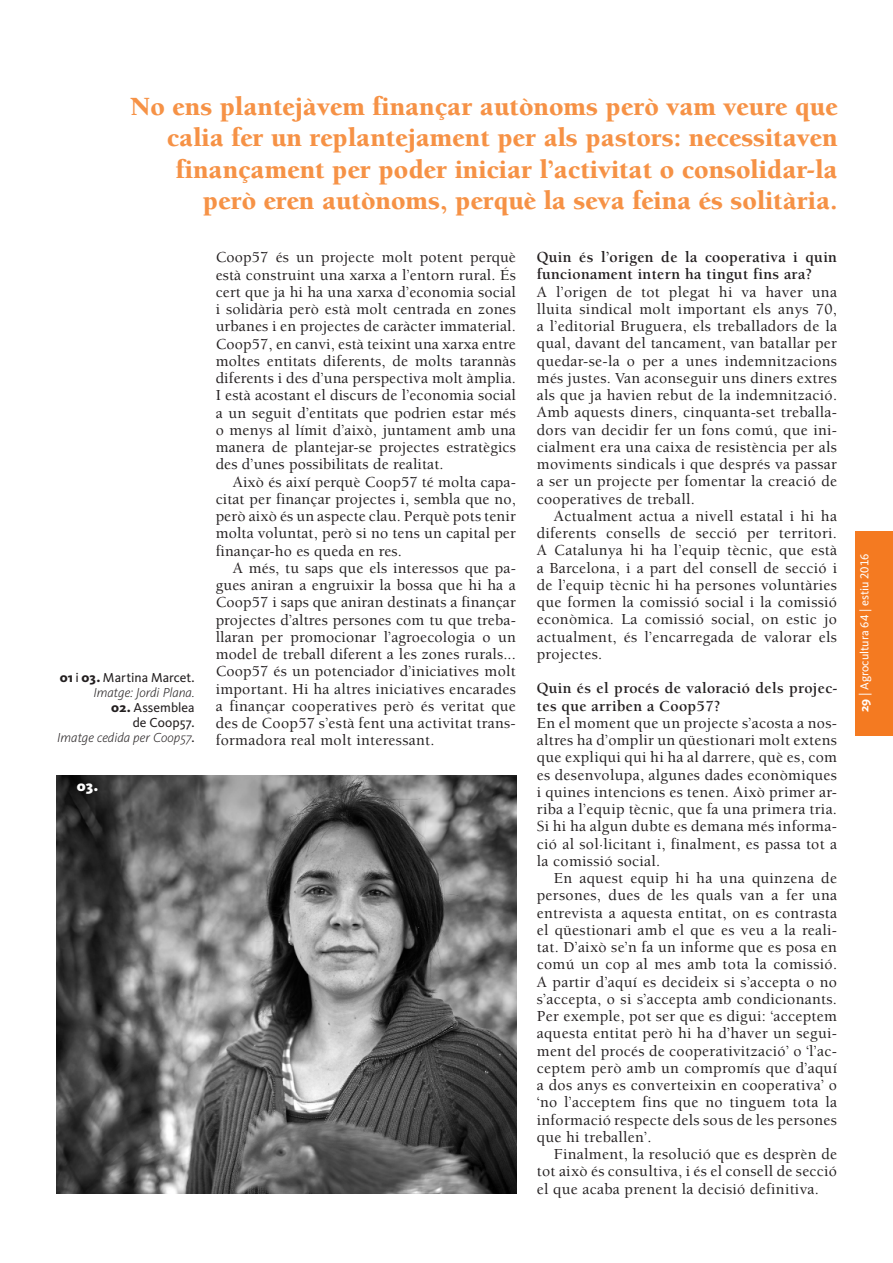
<style>
.page{position:relative;width:893px;height:1263px;background:#fff}
.page>*{position:absolute;margin:0;border:0;box-sizing:border-box;transform-origin:0 0}
.destacat_bn{font:900 27px/31.5px "Berkeley";color:#f69246;text-align:right}
.Text_base{font:500 15.75px/17.2px "Berkeley";letter-spacing:.02em;color:#231f20;text-align:justify}
.Text_base-2{font:700 15.75px/17.2px "Berkeley";letter-spacing:.02em;color:#231f20}
.t1{font:900 15px "Kievit OT";color:#fff}
.t2{font:italic 300 13.5px/15px "Kievit OT";color:#231f20;text-align:right}
.t3{font:13.5px/15px "Kievit OT";letter-spacing:.005em;color:#231f20;text-align:right}
.t4{font:12px "Kievit OT";color:#fff}
.s1{font-weight:800;font-style:normal}
.s2{font-weight:400;font-style:normal}
.s3{font-weight:800}
.s4{font-weight:700;font-size:12.75px}
.s5{font-size:12.75px}
</style>
<div class="page">
<div style="left:855px;top:531px;width:38px;height:205px;background:#f47a21"></div>
<img style="left:57px;top:775px;width:459px;height:419px">
<p class="destacat_bn" style="left:131px;top:91px;width:709px">No ens plantejàvem finançar autònoms però vam veure que calia fer un replantejament per als pastors: necessitaven finançament per poder iniciar l’activitat o consolidar-la però eren autònoms, perquè la seva feina és solitària.</p>
<p class="t2" style="left:60px;top:670px;width:136px"><span class="s1">01</span> <span class="s2">i</span> <span class="s1">03.</span> <span class="s2">Martina Marcet.<br></span>Imatge: Jordi Plana.</p>
<p class="t3" style="left:111px;top:700px;width:85px"><span class="s3">02.</span> Assemblea de Coop57.</p>
<p class="t2" style="left:57px;top:730px;width:139px">Imatge cedida per Coop57<span class="s2">.</span></p>
<p class="t1" style="left:77px;top:777px;width:23px">03.</p>
<p class="Text_base" style="left:216px;top:249px;width:302px">Coop57 és un projecte molt potent perquè està construint una xarxa a l’entorn rural. És cert que ja hi ha una xarxa d’economia social i solidària però està molt centrada en zones urbanes i en projectes de caràcter immaterial.<br>Coop57, en canvi, està teixint una xarxa entre moltes entitats diferents, de molts tarannàs diferents i des d’una perspectiva molt àmplia.<br>I està acostant el discurs de l’economia social a un seguit d’entitats que podrien estar més o menys al límit d’això, juntament amb una manera de plantejar-se projectes estratègics des d’unes possibilitats de realitat.</p>
<p class="Text_base" style="left:216px;top:473px;width:302px;text-indent:17px">Això és així perquè Coop57 té molta capa&shy;citat per finançar projectes i, sembla que no, però això és un aspecte clau. Perquè pots tenir molta voluntat, però si no tens un capital per finançar-ho es queda en res.</p>
<p class="Text_base" style="left:216px;top:559px;width:302px;text-indent:17px">A més, tu saps que els interessos que pa&shy;gues aniran a engruixir la bossa que hi ha a Coop57 i saps que aniran destinats a finançar projectes d’altres persones com tu que treba&shy;llaran per promocionar l’agroecologia o un model de treball diferent a les zones rurals...<br>Coop57 és un potenciador d’iniciatives molt important. Hi ha altres iniciatives encarades a finançar cooperatives però és veritat que des de Coop57 s’està fent una activitat trans&shy;formadora real molt interessant.</p>
<p class="Text_base-2" style="left:537px;top:249px;width:302px">Quin és l’origen de la cooperativa i quin funcionament intern ha tingut fins ara?</p>
<p class="Text_base" style="left:537px;top:283px;width:302px">A l’origen de tot plegat hi va haver una lluita sindical molt important els anys 70, a l’editorial Bruguera, els treballadors de la qual, davant del tancament, van batallar per quedar-se-la o per a unes indemnitzacions més justes. Van aconseguir uns diners extres als que ja havien rebut de la indemnització.<br>Amb aquests diners, cinquanta-set treballa&shy;dors van decidir fer un fons comú, que ini&shy;cialment era una caixa de resistència per als moviments sindicals i que després va passar a ser un projecte per fomentar la creació de cooperatives de treball.</p>
<p class="Text_base" style="left:537px;top:508px;width:302px;text-indent:17px">Actualment actua a nivell estatal i hi ha diferents consells de secció per territori.<br>A Catalunya hi ha l’equip tècnic, que està a Barcelona, i a part del consell de secció i de l’equip tècnic hi ha persones voluntàries que formen la comissió social i la comissió econòmica. La comissió social, on estic jo actualment, és l’encarregada de valorar els projectes.</p>
<p class="Text_base-2" style="left:537px;top:680px;width:302px">Quin és el procés de valoració dels projec&shy;tes que arriben a Coop57?</p>
<p class="Text_base" style="left:537px;top:715px;width:302px">En el moment que un projecte s’acosta a nos&shy;altres ha d’omplir un qüestionari molt extens que expliqui qui hi ha al darrere, què es, com es desenvolupa, algunes dades econòmiques i quines intencions es tenen. Això primer ar&shy;riba a l’equip tècnic, que fa una primera tria.<br>Si hi ha algun dubte es demana més informa&shy;ció al sol·licitant i, finalment, es passa tot a la comissió social.</p>
<p class="Text_base" style="left:537px;top:870px;width:302px;text-indent:17px">En aquest equip hi ha una quinzena de persones, dues de les quals van a fer una entrevista a aquesta entitat, on es contrasta el qüestionari amb el que es veu a la reali&shy;tat. D’això se’n fa un informe que es posa en comú un cop al mes amb tota la comissió.<br>A partir d’aquí es decideix si s’accepta o no s’accepta, o si s’accepta amb condicionants.<br>Per exemple, pot ser que es digui: ‘acceptem aquesta entitat però hi ha d’haver un segui&shy;ment del procés de cooperativització’ o ‘l’ac&shy;ceptem però amb un compromís que d’aquí a dos anys es converteixin en cooperativa’ o ‘no l’acceptem fins que no tinguem tota la informació respecte dels sous de les persones que hi treballen’.</p>
<p class="Text_base" style="left:537px;top:1146px;width:302px;text-indent:17px">Finalment, la resolució que es desprèn de tot això és consultiva, i és el consell de secció el que acaba prenent la decisió definitiva.</p>
<p class="t4" style="left:857px;top:712px;width:160px;rotate:-90deg"><span class="s4">29</span> <span class="s5">|</span> Agrocultura 64 | estiu 2016</p>
</div>
